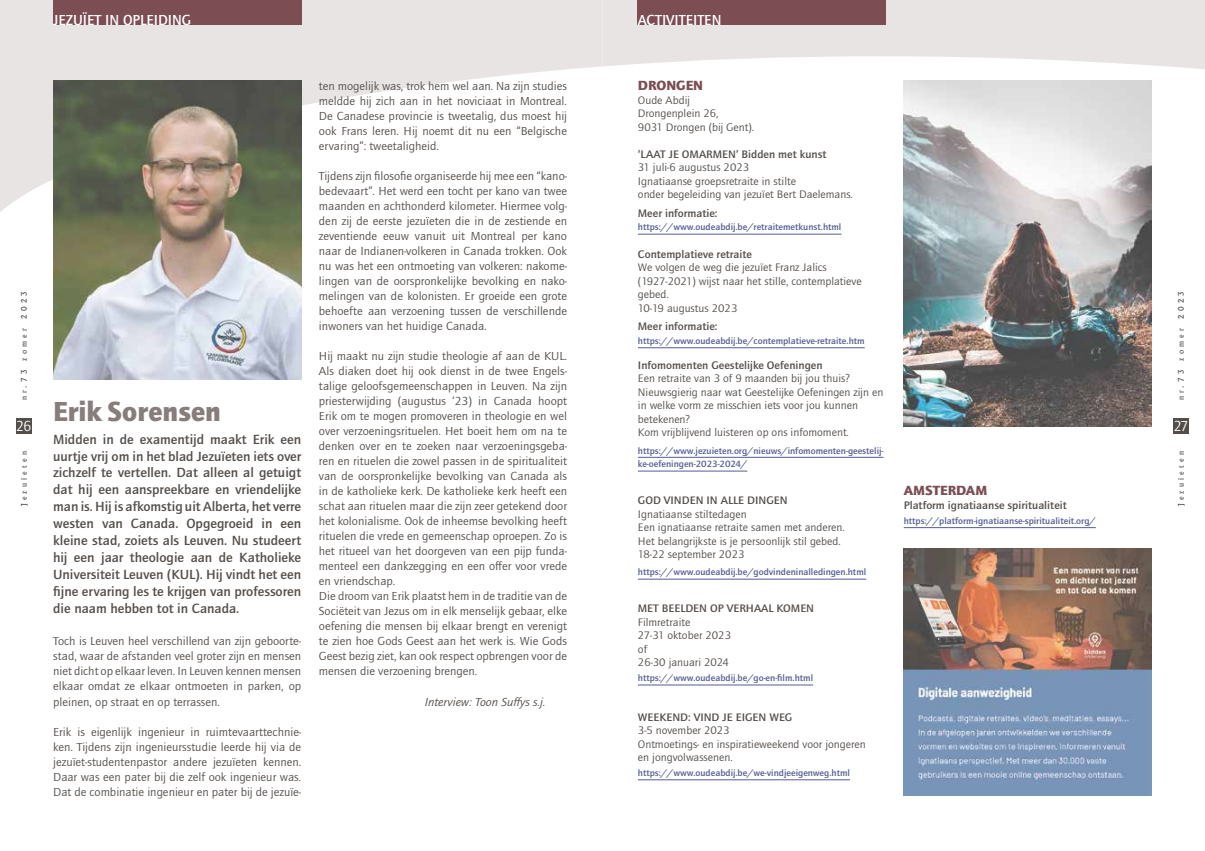
<style>
.page{position:relative;width:1205px;height:851px;background:#fff}
.page>*{position:absolute;margin:0;border:0;box-sizing:border-box;transform-origin:0 0}
.t1{font:900 28.5px "Quay Sans ITC Pro";color:#877d7b}
.t2{font:500 15px "Quay Sans ITC Pro";color:#fff}
.t3{font:15px "Quay Sans ITC Pro";color:#fff}
.t4{font:500 13.75px/16.9px "Quay Sans ITC Pro";color:#544e4a;text-align:justify;scale:1.05 1}
.t5{font:900 13.75px "Quay Sans ITC Pro";color:#7c4e54;scale:1.07 1}
.t6{font:12px/15px "Quay Sans ITC Pro";color:#544e4a;text-align:justify;scale:1.07 1}
.t7{font:italic 12px "Quay Sans ITC Pro";color:#544e4a;scale:1.07 1}
.t8{font:11.25px/13.5px "Quay Sans ITC Pro";color:#544e4a;scale:1.07 1}
.t9{font:500 11.25px "Quay Sans ITC Pro";color:#544e4a;scale:1.07 1}
.t10{font:500 9.38px/13.8px "Quay Sans ITC Pro";color:#545d93;scale:1.07 1}
.t11{font:7.5px "Flareserif 821 BT";letter-spacing:.43em;color:#544e4a}
</style>
<div class="page">
<svg style="left:602px;top:0;width:603px;height:69px;fill:#e8e4e4"></svg>
<svg style="left:0;top:0;width:602px;height:223px;fill:#e8e4e4"></svg>
<div style="left:16px;top:418px;width:16px;height:16px;background:#544e4a"></div>
<div style="left:1173px;top:418px;width:16px;height:16px;background:#544e4a"></div>
<div style="left:53px;top:0;width:248px;height:25px;background:#7c4e54"></div>
<div style="left:638px;top:0;width:248px;height:25px;background:#7c4e54"></div>
<img style="left:53px;top:80px;width:248px;height:299px">
<hr style="left:638px;top:234px;width:203px;height:1px;background:#545d93">
<hr style="left:638px;top:347px;width:226px;height:1px;background:#545d93">
<hr style="left:638px;top:457px;width:245px;height:1px;background:#545d93">
<hr style="left:638px;top:471px;width:109px;height:1px;background:#545d93">
<hr style="left:638px;top:579px;width:228px;height:1px;background:#545d93">
<hr style="left:638px;top:684px;width:175px;height:1px;background:#545d93">
<hr style="left:638px;top:779px;width:212px;height:1px;background:#545d93">
<img style="left:903px;top:80px;width:249px;height:347px">
<img style="left:904px;top:548px;width:248px;height:247px">
<hr style="left:904px;top:527px;width:192px;height:1px;background:#545d93">
<p class="t2" style="left:53px;top:11px;width:139px">JEZUÏET IN OPLEIDING</p>
<p class="t2" style="left:638px;top:11px;width:85px">ACTIVITEITEN</p>
<p class="t5" style="left:638px;top:76px;width:62px">DRONGEN</p>
<p class="t8" style="left:638px;top:93px;width:110px">Oude Abdij<br>Drongenplein 26,<br>9031 Drongen (bij Gent).</p>
<p class="t9" style="left:638px;top:147px;width:178px">‘LAAT JE OMARMEN’ Bidden met kunst</p>
<p class="t8" style="left:638px;top:160px;width:202px">31 juli-6 augustus 2023<br>Ignatiaanse groepsretraite in stilte<br>onder begeleiding van jezuïet Bert Daelemans.</p>
<p class="t9" style="left:638px;top:206px;width:76px">Meer informatie:</p>
<p class="t10" style="left:638px;top:220px;width:192px">https://www.oudeabdij.be/retraitemetkunst.html</p>
<p class="t9" style="left:638px;top:247px;width:108px">Contemplatieve retraite</p>
<p class="t8" style="left:638px;top:260px;width:211px">We volgen de weg die jezuïet Franz Jalics (1927-2021) wijst naar het stille, contemplatieve gebed.<br>10-19 augustus 2023</p>
<p class="t9" style="left:638px;top:319px;width:76px">Meer informatie:</p>
<p class="t10" style="left:638px;top:334px;width:213px">https://www.oudeabdij.be/contemplatieve-retraite.htm</p>
<p class="t9" style="left:638px;top:358px;width:174px">Infomomenten Geestelijke Oefeningen</p>
<p class="t8" style="left:638px;top:371px;width:231px">Een retraite van 3 of 9 maanden bij jou thuis?<br>Nieuwsgierig naar wat Geestelijke Oefeningen zijn en in welke vorm ze misschien iets voor jou kunnen betekenen?<br>Kom vrijblijvend luisteren op ons infomoment.</p>
<p class="t10" style="left:638px;top:443px;width:231px">https://www.jezuieten.org/nieuws/infomomenten-geestelij&shy;ke-oefeningen-2023-2024/</p>
<p class="t9" style="left:638px;top:493px;width:141px">GOD VINDEN IN ALLE DINGEN</p>
<p class="t8" style="left:638px;top:507px;width:195px">Ignatiaanse stiltedagen<br>Een ignatiaanse retraite samen met anderen.<br>Het belangrijkste is je persoonlijk stil gebed.<br>18-22 september 2023</p>
<p class="t10" style="left:638px;top:565px;width:215px">https://www.oudeabdij.be/godvindeninalledingen.html</p>
<p class="t9" style="left:638px;top:601px;width:166px">MET BEELDEN OP VERHAAL KOMEN</p>
<p class="t8" style="left:638px;top:615px;width:89px">Filmretraite<br>27-31 oktober 2023 of<br>26-30 januari 2024</p>
<p class="t10" style="left:638px;top:671px;width:165px">https://www.oudeabdij.be/go-en-film.html</p>
<p class="t9" style="left:638px;top:709px;width:146px">WEEKEND: VIND JE EIGEN WEG</p>
<p class="t8" style="left:638px;top:723px;width:214px">3-5 november 2023<br>Ontmoetings- en inspiratieweekend voor jongeren en jongvolwassenen.</p>
<p class="t10" style="left:638px;top:765px;width:200px">https://www.oudeabdij.be/we-vindjeeigenweg.html</p>
<p class="t6" style="left:319px;top:78px;width:233px">ten mogelijk was, trok hem wel aan. Na zijn studies meldde hij zich aan in het noviciaat in Montreal.<br>De Canadese provincie is tweetalig, dus moest hij ook Frans leren. Hij noemt dit nu een “Belgische ervaring”: tweetaligheid.</p>
<p class="t6" style="left:319px;top:168px;width:233px">Tijdens zijn filosofie organiseerde hij mee een “kano&shy;bedevaart”. Het werd een tocht per kano van twee maanden en achthonderd kilometer. Hiermee volg&shy;den zij de eerste jezuïeten die in de zestiende en zeventiende eeuw vanuit uit Montreal per kano naar de Indianen-volkeren in Canada trokken. Ook nu was het een ontmoeting van volkeren: nakome&shy;lingen van de oorspronkelijke bevolking en nako&shy;melingen van de kolonisten. Er groeide een grote behoefte aan verzoening tussen de verschillende inwoners van het huidige Canada.</p>
<p class="t6" style="left:319px;top:348px;width:233px;text-align:left">Hij maakt nu zijn studie theologie af aan de KUL.<br>Als diaken doet hij ook dienst in de twee Engels&shy;talige geloofsgemeenschappen in Leuven. Na zijn priesterwijding (augustus ‘23) in Canada hoopt Erik om te mogen promoveren in theologie en wel over verzoeningsrituelen. Het boeit hem om na te denken over en te zoeken naar verzoeningsgeba&shy;ren en rituelen die zowel passen in de spiritualiteit van de oorspronkelijke bevolking van Canada als in de katholieke kerk. De katholieke kerk heeft een schat aan rituelen maar die zijn zeer getekend door het kolonialisme. Ook de inheemse bevolking heeft rituelen die vrede en gemeenschap oproepen. Zo is het ritueel van het doorgeven van een pijp funda&shy;menteel een dankzegging en een offer voor vrede en vriendschap.<br>Die droom van Erik plaatst hem in de traditie van de Sociëteit van Jezus om in elk menselijk gebaar, elke oefening die mensen bij elkaar brengt en verenigt te zien hoe Gods Geest aan het werk is. Wie Gods Geest bezig ziet, kan ook respect opbrengen voor de mensen die verzoening brengen.</p>
<p class="t7" style="left:425px;top:694px;width:115px">Interview: Toon Suffys s.j.</p>
<p class="t11" style="left:19px;top:400px;width:111px;rotate:-90deg">nr.73 zomer 2023</p>
<p class="t11" style="left:1176px;top:400px;width:111px;rotate:-90deg">nr.73 zomer 2023</p>
<h1 class="t1" style="left:53px;top:392px;width:169px">Erik Sorensen</h1>
<p class="t4" style="left:53px;top:430px;width:238px">Midden in de examentijd maakt Erik een uurtje vrij om in het blad Jezuïeten iets over zichzelf te vertellen. Dat alleen al getuigt dat hij een aanspreekbare en vriendelijke man is. Hij is afkomstig uit Alberta, het verre westen van Canada. Opgegroeid in een kleine stad, zoiets als Leuven. Nu studeert hij een jaar theologie aan de Katholieke Universiteit Leuven (KUL). Hij vindt het een fijne ervaring les te krijgen van professoren die naam hebben tot in Canada.</p>
<p class="t6" style="left:53px;top:633px;width:233px">Toch is Leuven heel verschillend van zijn geboorte&shy;stad, waar de afstanden veel groter zijn en mensen niet dicht op elkaar leven. In Leuven kennen mensen elkaar omdat ze elkaar ontmoeten in parken, op pleinen, op straat en op terrassen.</p>
<p class="t6" style="left:53px;top:723px;width:233px">Erik is eigenlijk ingenieur in ruimtevaarttechnie&shy;ken. Tijdens zijn ingenieursstudie leerde hij via de jezuïet-studentenpastor andere jezuïeten kennen.<br>Daar was een pater bij die zelf ook ingenieur was.<br>Dat de combinatie ingenieur en pater bij de jezuïe-</p>
<p class="t3" style="left:16px;top:417px;width:17px">26</p>
<p class="t3" style="left:1174px;top:417px;width:16px">27</p>
<p class="t11" style="left:19px;top:506px;width:57px;rotate:-90deg">Jezuïeten</p>
<p class="t11" style="left:1176px;top:506px;width:57px;rotate:-90deg">Jezuïeten</p>
<p class="t5" style="left:904px;top:481px;width:80px">AMSTERDAM</p>
<p class="t9" style="left:904px;top:498px;width:154px">Platform ignatiaanse spiritualiteit</p>
<p class="t10" style="left:904px;top:513px;width:181px">https://platform-ignatiaanse-spiritualiteit.org/</p>
</div>
